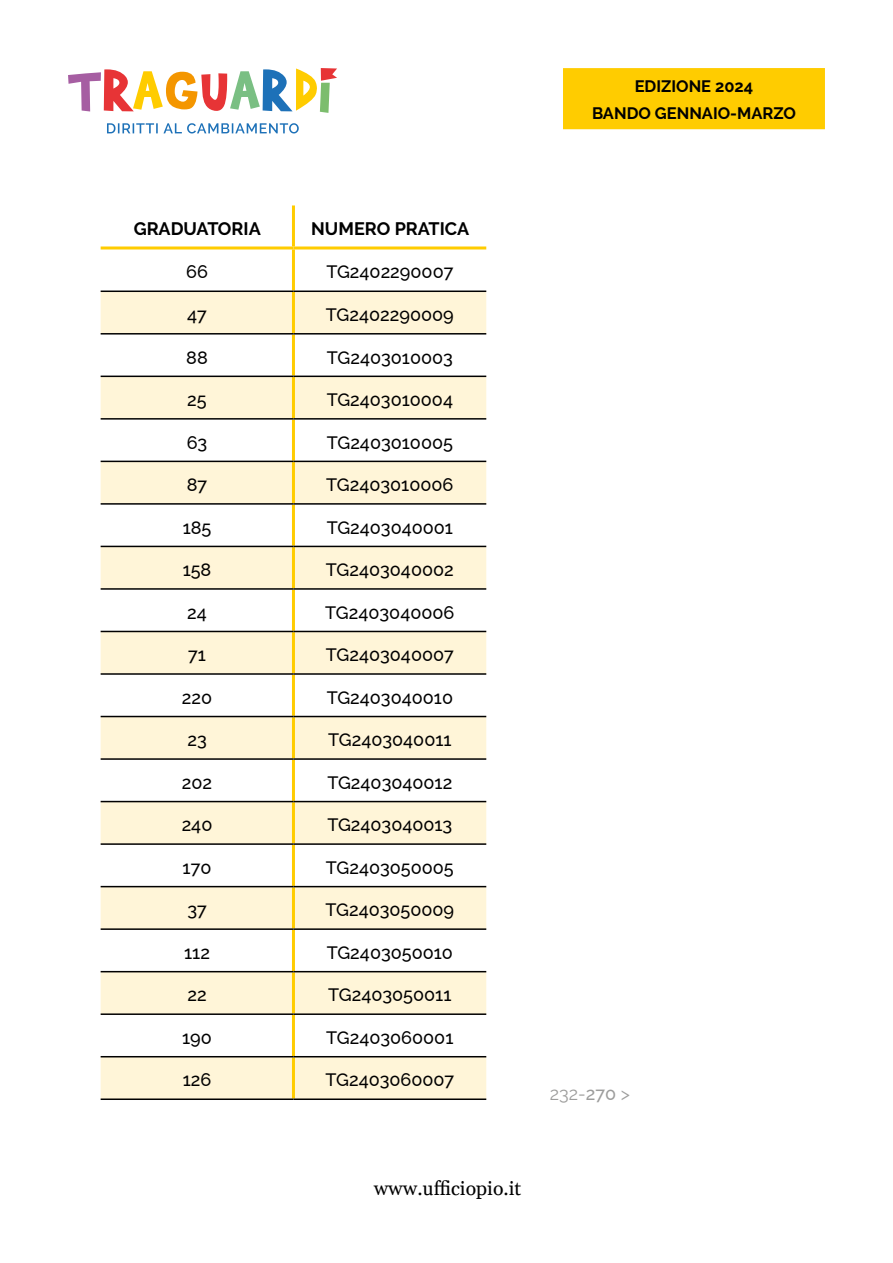
<style>
.page{position:relative;width:893px;height:1263px;background:#fff}
.page>*{position:absolute;margin:0;border:0;box-sizing:border-box;transform-origin:0 0}
.t1{font:19.5px "Gelasio";color:#000}
.t2{font:100 18px "Raleway";color:#000}
.t3{font:700 18px "Raleway";color:#000}
.t4{font:18px "Raleway";color:#9d9d9c}
.t5{font:700 16.5px/27px "Raleway";color:#000;text-align:center}
.s1{font-weight:100}
</style>
<div class="page">
<div style="left:563px;top:68px;width:262px;height:61px;background:#fc0"></div>
<svg style="left:68px;top:68px;width:269px;height:45px"></svg>
<svg style="left:107px;top:123px;width:192px;height:10px"></svg>
<svg style="left:101px;top:292px;width:385px;height:806px;fill:#fff5d8"></svg>
<hr style="left:292px;top:205px;width:3px;height:41px;background:#fc0">
<hr style="left:292px;top:249px;width:3px;height:41px;background:#fc0">
<hr style="left:292px;top:292px;width:3px;height:41px;background:#fc0">
<hr style="left:292px;top:335px;width:3px;height:41px;background:#fc0">
<hr style="left:292px;top:377px;width:3px;height:41px;background:#fc0">
<hr style="left:292px;top:420px;width:3px;height:41px;background:#fc0">
<hr style="left:292px;top:462px;width:3px;height:41px;background:#fc0">
<hr style="left:292px;top:505px;width:3px;height:41px;background:#fc0">
<hr style="left:292px;top:547px;width:3px;height:41px;background:#fc0">
<hr style="left:292px;top:590px;width:3px;height:41px;background:#fc0">
<hr style="left:292px;top:632px;width:3px;height:41px;background:#fc0">
<hr style="left:292px;top:675px;width:3px;height:41px;background:#fc0">
<hr style="left:292px;top:717px;width:3px;height:41px;background:#fc0">
<hr style="left:292px;top:760px;width:3px;height:41px;background:#fc0">
<hr style="left:292px;top:802px;width:3px;height:41px;background:#fc0">
<hr style="left:292px;top:845px;width:3px;height:41px;background:#fc0">
<hr style="left:292px;top:887px;width:3px;height:41px;background:#fc0">
<hr style="left:292px;top:930px;width:3px;height:41px;background:#fc0">
<hr style="left:292px;top:972px;width:3px;height:41px;background:#fc0">
<hr style="left:292px;top:1015px;width:3px;height:41px;background:#fc0">
<hr style="left:292px;top:1057px;width:3px;height:41px;background:#fc0">
<hr style="left:101px;top:290px;width:192px;height:2px;background:#000">
<hr style="left:293px;top:290px;width:193px;height:2px;background:#000">
<hr style="left:101px;top:333px;width:192px;height:2px;background:#000">
<hr style="left:293px;top:333px;width:193px;height:2px;background:#000">
<hr style="left:101px;top:376px;width:192px;height:1px;background:#000">
<hr style="left:293px;top:376px;width:193px;height:1px;background:#000">
<hr style="left:101px;top:418px;width:192px;height:2px;background:#000">
<hr style="left:293px;top:418px;width:193px;height:2px;background:#000">
<hr style="left:101px;top:461px;width:192px;height:1px;background:#000">
<hr style="left:293px;top:461px;width:193px;height:1px;background:#000">
<hr style="left:101px;top:503px;width:192px;height:2px;background:#000">
<hr style="left:293px;top:503px;width:193px;height:2px;background:#000">
<hr style="left:101px;top:546px;width:192px;height:1px;background:#000">
<hr style="left:293px;top:546px;width:193px;height:1px;background:#000">
<hr style="left:101px;top:588px;width:192px;height:2px;background:#000">
<hr style="left:293px;top:588px;width:193px;height:2px;background:#000">
<hr style="left:101px;top:631px;width:192px;height:1px;background:#000">
<hr style="left:293px;top:631px;width:193px;height:1px;background:#000">
<hr style="left:101px;top:673px;width:192px;height:2px;background:#000">
<hr style="left:293px;top:673px;width:193px;height:2px;background:#000">
<hr style="left:101px;top:716px;width:192px;height:1px;background:#000">
<hr style="left:293px;top:716px;width:193px;height:1px;background:#000">
<hr style="left:101px;top:758px;width:192px;height:2px;background:#000">
<hr style="left:293px;top:758px;width:193px;height:2px;background:#000">
<hr style="left:101px;top:801px;width:192px;height:1px;background:#000">
<hr style="left:293px;top:801px;width:193px;height:1px;background:#000">
<hr style="left:101px;top:843px;width:192px;height:2px;background:#000">
<hr style="left:293px;top:843px;width:193px;height:2px;background:#000">
<hr style="left:101px;top:886px;width:192px;height:1px;background:#000">
<hr style="left:293px;top:886px;width:193px;height:1px;background:#000">
<hr style="left:101px;top:928px;width:192px;height:2px;background:#000">
<hr style="left:293px;top:928px;width:193px;height:2px;background:#000">
<hr style="left:101px;top:971px;width:192px;height:1px;background:#000">
<hr style="left:293px;top:971px;width:193px;height:1px;background:#000">
<hr style="left:101px;top:1013px;width:192px;height:2px;background:#000">
<hr style="left:293px;top:1013px;width:193px;height:2px;background:#000">
<hr style="left:101px;top:1056px;width:192px;height:1px;background:#000">
<hr style="left:293px;top:1056px;width:193px;height:1px;background:#000">
<hr style="left:101px;top:1098px;width:192px;height:2px;background:#000">
<hr style="left:293px;top:1098px;width:193px;height:2px;background:#000">
<hr style="left:101px;top:246px;width:192px;height:3px;background:#fc0">
<hr style="left:293px;top:246px;width:193px;height:3px;background:#fc0">
<p class="t5" style="left:592px;top:72px;width:205px">EDIZIONE 2024<br>BANDO GENNAIO-MARZO</p>
<p class="t3" style="left:134px;top:219px;width:128px">GRADUATORIA</p>
<p class="t3" style="left:311px;top:219px;width:159px">NUMERO PRATICA</p>
<p class="t2" style="left:186px;top:258px;width:23px">66</p>
<p class="t2" style="left:326px;top:258px;width:128px">TG2402290007</p>
<p class="t2" style="left:187px;top:300px;width:21px">47</p>
<p class="t2" style="left:326px;top:300px;width:129px">TG2402290009</p>
<p class="t2" style="left:186px;top:343px;width:23px">88</p>
<p class="t2" style="left:327px;top:343px;width:127px">TG2403010003</p>
<p class="t2" style="left:187px;top:385px;width:21px">25</p>
<p class="t2" style="left:327px;top:385px;width:128px">TG2403010004</p>
<p class="t2" style="left:187px;top:428px;width:22px">63</p>
<p class="t2" style="left:327px;top:428px;width:128px">TG2403010005</p>
<p class="t2" style="left:187px;top:470px;width:22px">87</p>
<p class="t2" style="left:326px;top:470px;width:129px">TG2403010006</p>
<p class="t2" style="left:183px;top:513px;width:30px">185</p>
<p class="t2" style="left:327px;top:513px;width:128px">TG2403040001</p>
<p class="t2" style="left:183px;top:555px;width:30px">158</p>
<p class="t2" style="left:326px;top:555px;width:129px">TG2403040002</p>
<p class="t2" style="left:187px;top:598px;width:21px">24</p>
<p class="t2" style="left:325px;top:598px;width:131px">TG2403040006</p>
<p class="t2" style="left:188px;top:640px;width:19px">71</p>
<p class="t2" style="left:326px;top:640px;width:129px">TG2403040007</p>
<p class="t2" style="left:182px;top:683px;width:32px">220</p>
<p class="t2" style="left:327px;top:683px;width:128px">TG2403040010</p>
<p class="t2" style="left:187px;top:725px;width:21px">23</p>
<p class="t2" style="left:328px;top:725px;width:125px">TG2403040011</p>
<p class="t2" style="left:182px;top:768px;width:32px">202</p>
<p class="t2" style="left:327px;top:768px;width:126px">TG2403040012</p>
<p class="t2" style="left:182px;top:810px;width:32px">240</p>
<p class="t2" style="left:327px;top:810px;width:126px">TG2403040013</p>
<p class="t2" style="left:183px;top:853px;width:30px">170</p>
<p class="t2" style="left:326px;top:853px;width:129px">TG2403050005</p>
<p class="t2" style="left:187px;top:895px;width:21px">37</p>
<p class="t2" style="left:326px;top:895px;width:130px">TG2403050009</p>
<p class="t2" style="left:184px;top:938px;width:27px">112</p>
<p class="t2" style="left:327px;top:938px;width:128px">TG2403050010</p>
<p class="t2" style="left:187px;top:980px;width:21px">22</p>
<p class="t2" style="left:328px;top:980px;width:125px">TG2403050011</p>
<p class="t2" style="left:182px;top:1023px;width:31px">190</p>
<p class="t2" style="left:326px;top:1023px;width:129px">TG2403060001</p>
<p class="t2" style="left:183px;top:1066px;width:30px">126</p>
<p class="t2" style="left:325px;top:1066px;width:130px">TG2403060007</p>
<p class="t4" style="left:550px;top:1083px;width:82px">232-<span class="s1">270</span> &gt;</p>
<p class="t1" style="left:374px;top:1170px;width:148px">www.ufficiopio.it</p>
</div>
